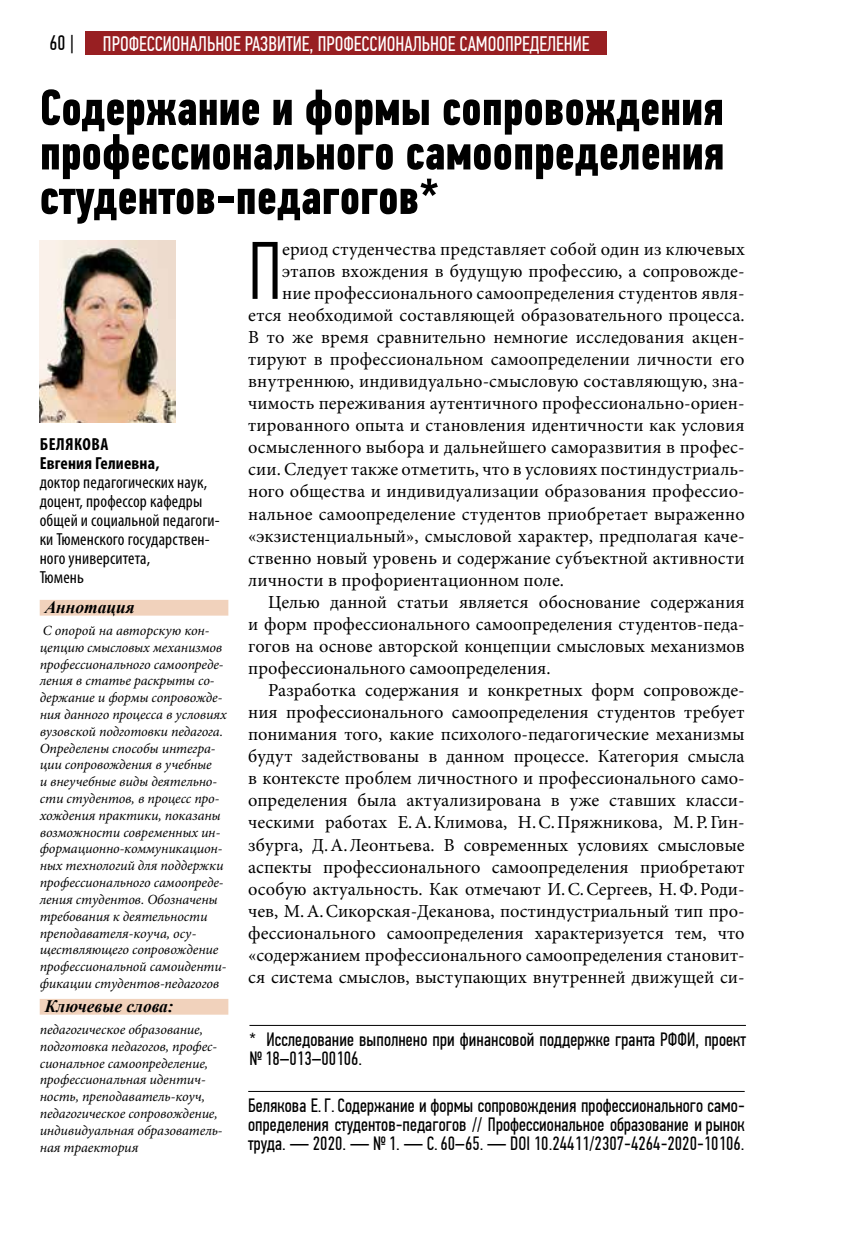
<style>
.page{position:relative;width:844px;height:1241px;background:#fff}
.page>*{position:absolute;margin:0;border:0;box-sizing:border-box;transform-origin:0 0}
.t1{font:300 81.73px "PF Din Text Comp Pro";color:#000}
.t2{font:700 50.75px/44.4px "PF Din Text Comp Pro";color:#000;text-align:justify}
.t3{font:21px "PF Din Text Comp Pro";color:#fff}
.t4{font:21px "PF Din Text Comp Pro";color:#000}
.t5{font:19.25px/19.2px "PF Din Text Comp Pro";letter-spacing:.005em;color:#000;text-align:justify}
.t6{font:18.38px "Minion Pro";letter-spacing:.005em;color:#000}
.t7{font:condensed 17.5px/18.9px "Myriad Pro";letter-spacing:.01em;color:#000}
.t8{font:700 condensed 17.5px/18.9px "Myriad Pro";letter-spacing:.01em;color:#000}
.t9{font:italic 700 17.5px "Times New Roman";letter-spacing:-.005em;color:#000}
.t10{font:italic 14px/16.8px "Minion Pro";letter-spacing:-.005em;color:#000}
</style>
<div class="page">
<img style="left:40px;top:240px;width:135px;height:182px">
<hr style="left:248px;top:1090px;width:496px;height:1px;background:#000">
<div style="left:40px;top:599px;width:188px;height:16px;background:#f1d2bc"></div>
<div style="left:40px;top:998px;width:188px;height:16px;background:#f1d2bc"></div>
<div style="left:86px;top:31px;width:520px;height:24px;background:#981f22"></div>
<hr style="left:249px;top:1024px;width:496px;height:1px;background:#000">
<p class="t4" style="left:50px;top:31px;width:26px">60 |</p>
<p class="t3" style="left:103px;top:32px;width:488px">ПРОФЕССИОНАЛЬНОЕ РАЗВИТИЕ, ПРОФЕССИОНАЛЬНОЕ САМООПРЕДЕЛЕНИЕ</p>
<h2 class="t2" style="left:40px;top:86px;width:685px">Содержание и формы сопровождения профессионального самоопределения студентов-педагогов*</h2>
<h1 class="t1" style="left:248px;top:224px;width:35px">П</h1>
<p class="t6" style="left:282px;top:236px;width:464px">ериод студенчества представляет собой один из ключевых</p>
<p class="t6" style="left:282px;top:258px;width:464px">этапов вхождения в будущую профессию, а сопровожде-</p>
<p class="t6" style="left:282px;top:280px;width:464px">ние профессионального самоопределения студентов явля-</p>
<p class="t6" style="left:248px;top:303px;width:498px">ется необходимой составляющей образовательного процесса.</p>
<p class="t6" style="left:248px;top:325px;width:498px">В то же время сравнительно немногие исследования акцен-</p>
<p class="t6" style="left:248px;top:347px;width:498px">тируют в профессиональном самоопределении личности его</p>
<p class="t6" style="left:248px;top:369px;width:498px">внутреннюю, индивидуально-смысловую составляющую, зна-</p>
<p class="t6" style="left:248px;top:391px;width:498px">чимость переживания аутентичного профессионально-ориен-</p>
<p class="t6" style="left:248px;top:413px;width:498px">тированного опыта и становления идентичности как условия</p>
<p class="t6" style="left:248px;top:435px;width:498px">осмысленного выбора и дальнейшего саморазвития в профес-</p>
<p class="t6" style="left:248px;top:457px;width:498px">сии. Следует также отметить, что в условиях постиндустриаль-</p>
<p class="t6" style="left:248px;top:479px;width:498px">ного общества и индивидуализации образования профессио-</p>
<p class="t6" style="left:248px;top:501px;width:498px">нальное самоопределение студентов приобретает выраженно</p>
<p class="t6" style="left:248px;top:523px;width:498px">«экзистенциальный», смысловой характер, предполагая каче-</p>
<p class="t6" style="left:248px;top:545px;width:498px">ственно новый уровень и содержание субъектной активности</p>
<p class="t6" style="left:248px;top:567px;width:317px">личности в профориентационном поле.</p>
<p class="t6" style="left:268px;top:589px;width:478px">Целью данной статьи является обоснование содержания</p>
<p class="t6" style="left:248px;top:611px;width:498px">и форм профессионального самоопределения студентов-педа-</p>
<p class="t6" style="left:248px;top:633px;width:498px">гогов на основе авторской концепции смысловых механизмов</p>
<p class="t6" style="left:248px;top:655px;width:304px">профессионального самоопределения.</p>
<p class="t6" style="left:268px;top:677px;width:478px">Разработка содержания и конкретных форм сопровожде-</p>
<p class="t6" style="left:248px;top:699px;width:498px">ния профессионального самоопределения студентов требует</p>
<p class="t6" style="left:248px;top:721px;width:498px">понимания того, какие психолого-педагогические механизмы</p>
<p class="t6" style="left:248px;top:744px;width:498px">будут задействованы в данном процессе. Категория смысла</p>
<p class="t6" style="left:248px;top:766px;width:495px">в контексте проблем личностного и профессионального само-</p>
<p class="t6" style="left:248px;top:788px;width:498px">определения была актуализирована в уже ставших класси-</p>
<p class="t6" style="left:248px;top:810px;width:498px">ческими работах Е.А.Климова, Н.С.Пряжникова, М.Р.Гин-</p>
<p class="t6" style="left:248px;top:832px;width:498px">збурга, Д.А.Леонтьева. В современных условиях смысловые</p>
<p class="t6" style="left:248px;top:854px;width:498px">аспекты профессионального самоопределения приобретают</p>
<p class="t6" style="left:248px;top:876px;width:498px">особую актуальность. Как отмечают И.С.Сергеев, Н.Ф.Роди-</p>
<p class="t6" style="left:248px;top:898px;width:498px">чев, М.А.Сикорская-Деканова, постиндустриальный тип про-</p>
<p class="t6" style="left:248px;top:920px;width:498px">фессионального самоопределения характеризуется тем, что</p>
<p class="t6" style="left:248px;top:942px;width:498px">«содержанием профессионального самоопределения становит-</p>
<p class="t6" style="left:248px;top:964px;width:498px">ся система смыслов, выступающих внутренней движущей си-</p>
<p class="t8" style="left:40px;top:434px;width:121px">БЕЛЯКОВА<br>Евгения Гелиевна,</p>
<p class="t7" style="left:40px;top:472px;width:181px">доктор педагогических наук, доцент, профессор кафедры общей и социальной педагоги&shy;ки Тюменского государствен&shy;ного университета,<br>Тюмень</p>
<p class="t9" style="left:45px;top:595px;width:91px">Аннотация</p>
<p class="t10" style="left:40px;top:622px;width:188px">С опорой на авторскую кон&shy;цепцию смысловых механизмов профессионального самоопреде&shy;ления в статье раскрыты со&shy;держание и формы сопровожде&shy;ния данного процесса в условиях вузовской подготовки педагога.<br>Определены способы интегра&shy;ции сопровождения в учебные<br>и внеучебные виды деятельно&shy;сти студентов, в процесс про&shy;хождения практики, показаны возможности современных ин&shy;формационно-коммуникацион&shy;ных технологий для поддержки профессионального самоопреде&shy;ления студентов. Обозначены требования к деятельности преподавателя-коуча, осу&shy;ществляющего сопровождение профессиональной самоиденти&shy;фикации студентов-педагогов</p>
<p class="t9" style="left:45px;top:993px;width:131px">Ключевые слова:</p>
<p class="t10" style="left:40px;top:1020px;width:184px">педагогическое образование, подготовка педагогов, профес&shy;сиональное самоопределение, профессиональная идентич&shy;ность, преподаватель-коуч, педагогическое сопровождение, индивидуальная образователь&shy;ная траектория</p>
<p class="t5" style="left:249px;top:1029px;width:498px">* Исследование выполнено при финансовой поддержке гранта РФФИ, проект №18–013–00106.</p>
<p class="t5" style="left:248px;top:1095px;width:498px">Белякова Е.Г.Содержание и формы сопровождения профессионального само&shy;определения студентов-педагогов // Профессиональное образование и рынок труда. — 2020. — №1. — С.60–65. — DOI 10.24411/2307-4264-2020-10106.</p>
</div>
